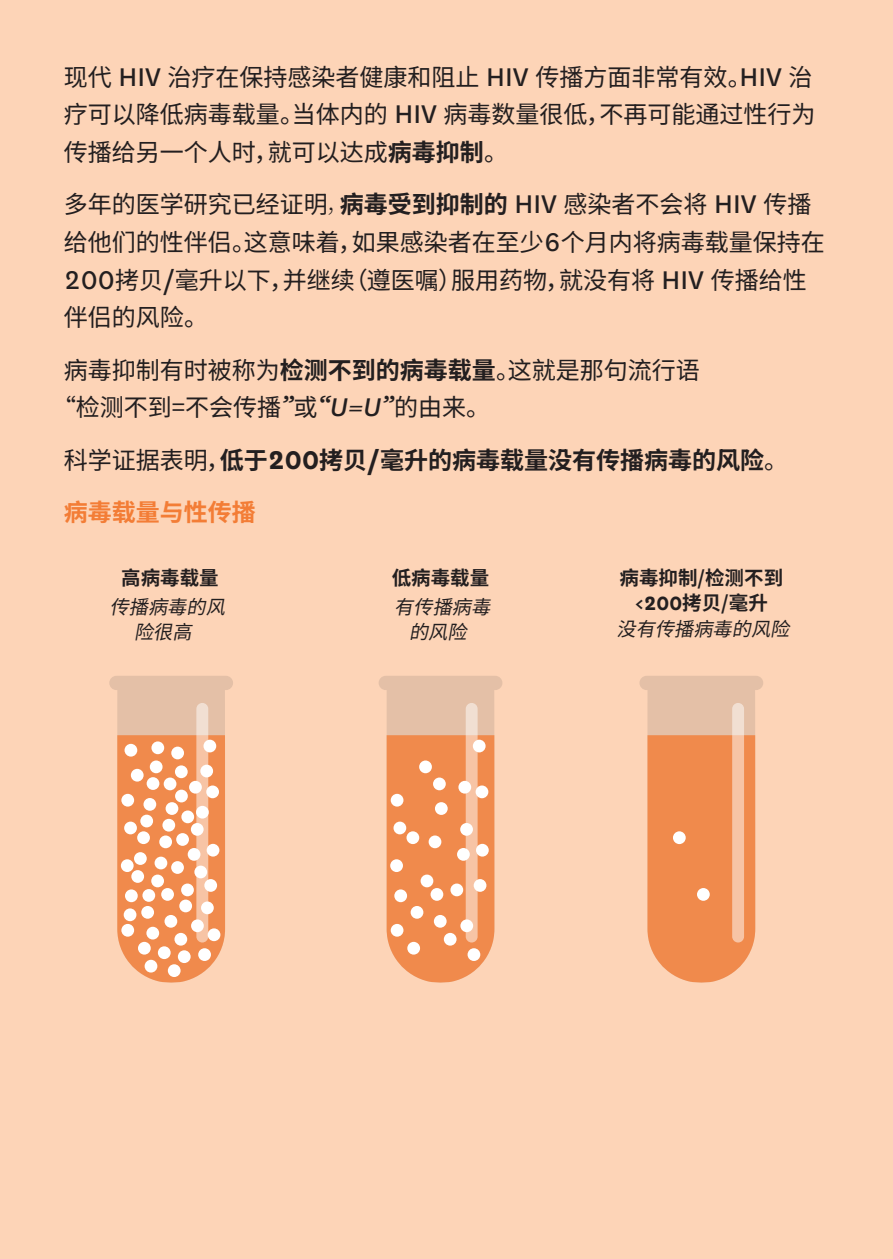
<style>
.page{position:relative;width:893px;height:1259px;background:#fdd4b7}
.page>*{position:absolute;margin:0;border:0;box-sizing:border-box;transform-origin:0 0}
.t1{font:100 24px/37.5px "Noto Sans SC";color:#231f20}
.t2{font:700 19.5px "Noto Sans SC";color:#231f20}
.t3{font:italic 19.2px/25.5px "Noto Sans SC";color:#231f20;text-align:center}
.s1{font-family:"National";font-weight:400;font-size:30px}
.s2{font-family:"National";font-weight:400;font-style:italic;font-size:30px}
.s3{font-family:"National";font-weight:700;font-size:30px}
.s4{color:#f37d36}
.s5{font-family:"National";font-size:22.5px}
</style>
<div class="page">
<svg style="left:109px;top:676px;width:124px;height:306px"></svg>
<svg style="left:379px;top:676px;width:123px;height:306px"></svg>
<svg style="left:639px;top:676px;width:124px;height:306px"></svg>
<div style="left:125px;top:744px;width:12px;height:12px;background:#fff;border-radius:50%"></div>
<div style="left:151px;top:741px;width:13px;height:13px;background:#fff;border-radius:50%"></div>
<div style="left:171px;top:746px;width:13px;height:13px;background:#fff;border-radius:50%"></div>
<div style="left:175px;top:765px;width:13px;height:13px;background:#fff;border-radius:50%"></div>
<div style="left:203px;top:739px;width:13px;height:13px;background:#fff;border-radius:50%"></div>
<div style="left:131px;top:769px;width:13px;height:12px;background:#fff;border-radius:50%"></div>
<div style="left:150px;top:760px;width:13px;height:13px;background:#fff;border-radius:50%"></div>
<div style="left:164px;top:777px;width:12px;height:13px;background:#fff;border-radius:50%"></div>
<div style="left:124px;top:821px;width:13px;height:13px;background:#fff;border-radius:50%"></div>
<div style="left:200px;top:764px;width:13px;height:13px;background:#fff;border-radius:50%"></div>
<div style="left:188px;top:848px;width:12px;height:12px;background:#fff;border-radius:50%"></div>
<div style="left:147px;top:777px;width:12px;height:13px;background:#fff;border-radius:50%"></div>
<div style="left:175px;top:789px;width:13px;height:13px;background:#fff;border-radius:50%"></div>
<div style="left:189px;top:781px;width:13px;height:12px;background:#fff;border-radius:50%"></div>
<div style="left:206px;top:785px;width:13px;height:13px;background:#fff;border-radius:50%"></div>
<div style="left:121px;top:794px;width:13px;height:12px;background:#fff;border-radius:50%"></div>
<div style="left:143px;top:798px;width:13px;height:12px;background:#fff;border-radius:50%"></div>
<div style="left:166px;top:802px;width:12px;height:13px;background:#fff;border-radius:50%"></div>
<div style="left:181px;top:810px;width:13px;height:13px;background:#fff;border-radius:50%"></div>
<div style="left:121px;top:859px;width:13px;height:13px;background:#fff;border-radius:50%"></div>
<div style="left:140px;top:814px;width:13px;height:13px;background:#fff;border-radius:50%"></div>
<div style="left:162px;top:819px;width:13px;height:12px;background:#fff;border-radius:50%"></div>
<div style="left:142px;top:889px;width:13px;height:13px;background:#fff;border-radius:50%"></div>
<div style="left:191px;top:823px;width:13px;height:12px;background:#fff;border-radius:50%"></div>
<div style="left:171px;top:861px;width:13px;height:13px;background:#fff;border-radius:50%"></div>
<div style="left:137px;top:831px;width:13px;height:13px;background:#fff;border-radius:50%"></div>
<div style="left:159px;top:835px;width:13px;height:13px;background:#fff;border-radius:50%"></div>
<div style="left:176px;top:833px;width:13px;height:13px;background:#fff;border-radius:50%"></div>
<div style="left:207px;top:844px;width:12px;height:12px;background:#fff;border-radius:50%"></div>
<div style="left:134px;top:852px;width:13px;height:13px;background:#fff;border-radius:50%"></div>
<div style="left:155px;top:856px;width:12px;height:13px;background:#fff;border-radius:50%"></div>
<div style="left:161px;top:888px;width:13px;height:13px;background:#fff;border-radius:50%"></div>
<div style="left:181px;top:883px;width:13px;height:13px;background:#fff;border-radius:50%"></div>
<svg style="left:194px;top:865px;width:13px;height:13px"></svg>
<div style="left:131px;top:870px;width:13px;height:13px;background:#fff;border-radius:50%"></div>
<div style="left:151px;top:874px;width:13px;height:13px;background:#fff;border-radius:50%"></div>
<div style="left:179px;top:899px;width:13px;height:13px;background:#fff;border-radius:50%"></div>
<div style="left:201px;top:901px;width:13px;height:13px;background:#fff;border-radius:50%"></div>
<div style="left:204px;top:879px;width:13px;height:13px;background:#fff;border-radius:50%"></div>
<div style="left:125px;top:889px;width:13px;height:13px;background:#fff;border-radius:50%"></div>
<div style="left:141px;top:906px;width:13px;height:12px;background:#fff;border-radius:50%"></div>
<div style="left:165px;top:915px;width:12px;height:12px;background:#fff;border-radius:50%"></div>
<div style="left:191px;top:919px;width:13px;height:13px;background:#fff;border-radius:50%"></div>
<div style="left:208px;top:928px;width:12px;height:13px;background:#fff;border-radius:50%"></div>
<div style="left:124px;top:908px;width:12px;height:13px;background:#fff;border-radius:50%"></div>
<div style="left:146px;top:926px;width:13px;height:13px;background:#fff;border-radius:50%"></div>
<div style="left:158px;top:946px;width:13px;height:13px;background:#fff;border-radius:50%"></div>
<div style="left:174px;top:933px;width:13px;height:12px;background:#fff;border-radius:50%"></div>
<div style="left:198px;top:948px;width:13px;height:13px;background:#fff;border-radius:50%"></div>
<div style="left:121px;top:924px;width:13px;height:12px;background:#fff;border-radius:50%"></div>
<div style="left:138px;top:942px;width:13px;height:12px;background:#fff;border-radius:50%"></div>
<div style="left:145px;top:959px;width:12px;height:13px;background:#fff;border-radius:50%"></div>
<div style="left:168px;top:964px;width:13px;height:13px;background:#fff;border-radius:50%"></div>
<div style="left:178px;top:950px;width:13px;height:13px;background:#fff;border-radius:50%"></div>
<div style="left:473px;top:739px;width:13px;height:13px;background:#fff;border-radius:50%"></div>
<div style="left:419px;top:760px;width:13px;height:13px;background:#fff;border-radius:50%"></div>
<div style="left:433px;top:777px;width:13px;height:13px;background:#fff;border-radius:50%"></div>
<div style="left:393px;top:821px;width:13px;height:13px;background:#fff;border-radius:50%"></div>
<div style="left:457px;top:848px;width:13px;height:12px;background:#fff;border-radius:50%"></div>
<div style="left:458px;top:781px;width:13px;height:12px;background:#fff;border-radius:50%"></div>
<div style="left:476px;top:785px;width:12px;height:13px;background:#fff;border-radius:50%"></div>
<div style="left:391px;top:794px;width:12px;height:12px;background:#fff;border-radius:50%"></div>
<div style="left:435px;top:802px;width:13px;height:13px;background:#fff;border-radius:50%"></div>
<div style="left:390px;top:859px;width:13px;height:13px;background:#fff;border-radius:50%"></div>
<div style="left:460px;top:823px;width:13px;height:12px;background:#fff;border-radius:50%"></div>
<div style="left:406px;top:831px;width:13px;height:13px;background:#fff;border-radius:50%"></div>
<div style="left:429px;top:835px;width:12px;height:13px;background:#fff;border-radius:50%"></div>
<div style="left:476px;top:844px;width:13px;height:12px;background:#fff;border-radius:50%"></div>
<div style="left:431px;top:888px;width:12px;height:13px;background:#fff;border-radius:50%"></div>
<div style="left:450px;top:883px;width:13px;height:13px;background:#fff;border-radius:50%"></div>
<div style="left:421px;top:874px;width:12px;height:13px;background:#fff;border-radius:50%"></div>
<div style="left:474px;top:879px;width:12px;height:13px;background:#fff;border-radius:50%"></div>
<div style="left:394px;top:889px;width:13px;height:13px;background:#fff;border-radius:50%"></div>
<div style="left:411px;top:906px;width:12px;height:12px;background:#fff;border-radius:50%"></div>
<div style="left:434px;top:915px;width:13px;height:12px;background:#fff;border-radius:50%"></div>
<svg style="left:460px;top:919px;width:13px;height:13px"></svg>
<div style="left:444px;top:933px;width:13px;height:12px;background:#fff;border-radius:50%"></div>
<div style="left:468px;top:948px;width:12px;height:13px;background:#fff;border-radius:50%"></div>
<div style="left:391px;top:924px;width:12px;height:12px;background:#fff;border-radius:50%"></div>
<div style="left:407px;top:942px;width:13px;height:12px;background:#fff;border-radius:50%"></div>
<div style="left:673px;top:831px;width:13px;height:13px;background:#fff;border-radius:50%"></div>
<div style="left:697px;top:888px;width:13px;height:13px;background:#fff;border-radius:50%"></div>
<svg style="left:196px;top:703px;width:12px;height:239px;fill:#f7c4a5"></svg>
<svg style="left:466px;top:703px;width:12px;height:239px;background:#f6cdb3"></svg>
<svg style="left:732px;top:703px;width:12px;height:239px;background:#f6c6a9"></svg>
<p class="t1" style="left:64px;top:59px;width:753px">现代 <span class="s1">HIV</span> 治疗在保持感染者健康和阻止 <span class="s1">HIV</span> 传播方面非常有效。<span class="s1">HIV</span> 治疗可以降低病毒载量。当体内的 <span class="s1">HIV</span> 病毒数量很低，不再可能通过性行为传播给另一个人时，就可以达成病毒抑制。</p>
<p class="t1" style="left:64px;top:186px;width:763px">多年的医学研究已经证明，病毒受到抑制的 <span class="s1">HIV</span> 感染者不会将 <span class="s1">HIV</span> 传播给他们的性伴侣。这意味着，如果感染者在至少<span class="s1">6</span>个月内将病毒载量保持在<br><span class="s1">200</span>拷贝<span class="s1">/</span>毫升以下，并继续（遵医嘱）服用药物，就没有将 <span class="s1">HIV</span> 传播给性伴侣的风险。</p>
<p class="t1" style="left:52px;top:351px;width:649px;text-indent:12px">病毒抑制有时被称为检测不到的病毒载量。这就是那句流行语“检测不到=不会传播<span class="s2">”</span>或<span class="s2">“U=U”</span>的由来。</p>
<p class="t1" style="left:64px;top:434px;width:726px;line-height:52.5px">科学证据表明，低于<span class="s3">200</span>拷贝<span class="s3">/</span>毫升的病毒载量没有传播病毒的风险。<span class="s4">病毒载量与性传播</span></p>
<p class="t2" style="left:121px;top:567px;width:99px">高病毒载量</p>
<p class="t2" style="left:392px;top:567px;width:99px">低病毒载量</p>
<p class="t2" style="left:620px;top:567px;width:165px">病毒抑制/检测不到</p>
<p class="t3" style="left:110px;top:594px;width:126px">传播病毒的风</p>
<p class="t2" style="left:635px;top:592px;width:134px"><span class="s5">&lt;200</span>拷贝/毫升</p>
<p class="t3" style="left:134px;top:620px;width:69px">险很高</p>
<p class="t3" style="left:394px;top:594px;width:107px">有传播病毒的风险</p>
<p class="t3" style="left:617px;top:616px;width:184px">没有传播病毒的风险</p>
</div>
